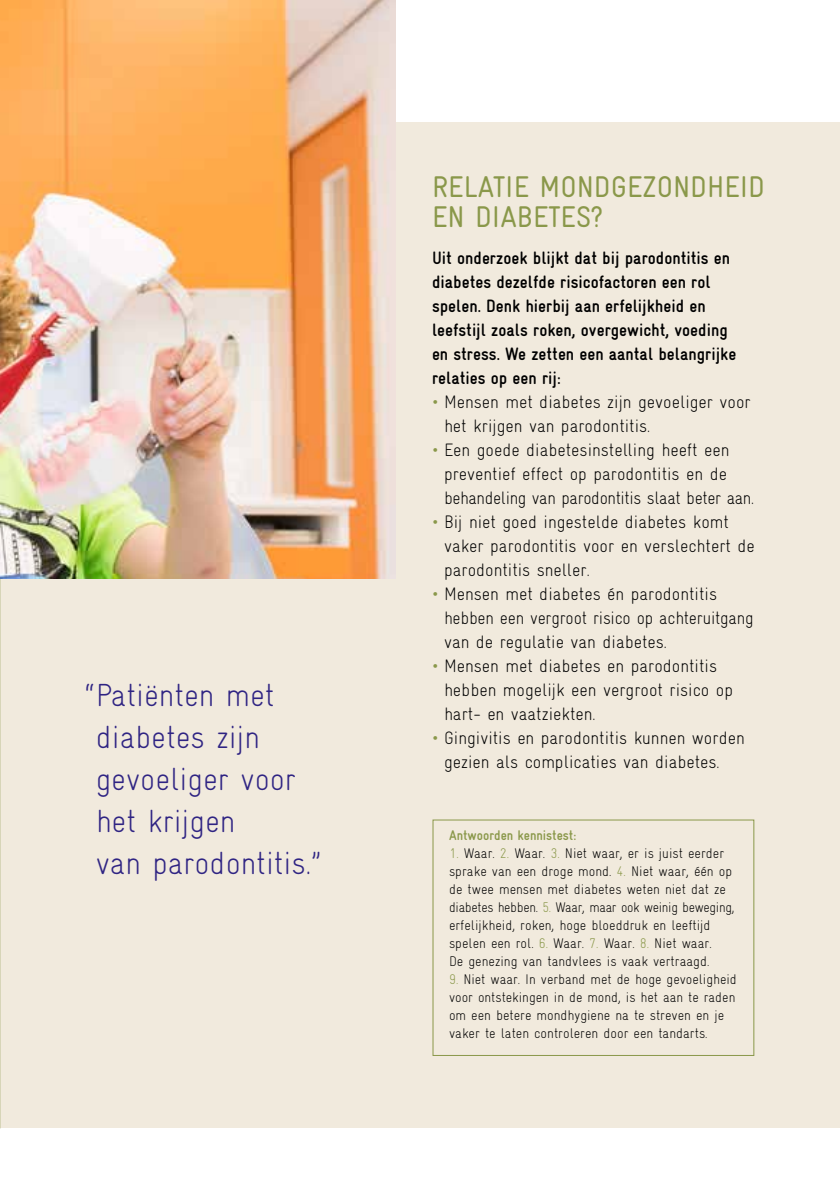
<style>
.page{position:relative;width:840px;height:1191px;background:#fff}
.page>*{position:absolute;margin:0;border:0;box-sizing:border-box;transform-origin:0 0}
.t1{font:32px/42px "Gravur Condensed Light CE";color:#2f2483}
.t2{font:30px/30px "Gravur Condensed Reg CE";color:#8a984a}
.t3{font:18px/24px "Gravur Condensed Light CE";color:#000}
.t4{font:18px/24px "Gravur Condensed Bold CE";color:#000}
.t5{font:14px/18px "Gravur Condensed Light CE";color:#000}
.t6{font:14px "Gravur Condensed Bold CE";color:#8a984a}
.s1{color:#8a984a}
</style>
<div class="page">
<div style="left:0;top:122px;width:839px;height:1006px;background:#f1eadd"></div>
<img style="left:839px;top:702px;width:1px;height:426px">
<img style="left:0;top:0;width:395px;height:578px">
<div style="left:432px;top:819px;width:322px;height:237px;border:1px solid #8a984a"></div>
<h1 class="t1" style="left:96px;top:674px;width:227px;text-indent:-11px">“Patiënten met diabetes zijn gevoeliger voor het krijgen<br>van parodontitis.”</h1>
<h2 class="t2" style="left:432px;top:172px;width:334px">RELATIE MONDGEZONDHEID<br>EN DIABETES?</h2>
<p class="t4" style="left:432px;top:246px;width:305px">Uit onderzoek blijkt dat bij parodontitis en diabetes dezelfde risicofactoren een rol spelen. Denk hierbij aan erfelijkheid en leefstijl zoals roken, overgewicht, voeding en stress. We zetten een aantal belangrijke relaties op een rij:</p>
<p class="t3" style="left:444px;top:390px;width:308px;text-indent:-12px"><span class="s1">•</span> Mensen met diabetes zijn gevoeliger voor het krijgen van parodontitis.</p>
<p class="t3" style="left:444px;top:438px;width:311px;text-indent:-12px"><span class="s1">•</span> Een goede diabetesinstelling heeft een preventief effect op parodontitis en de behandeling van parodontitis slaat beter aan.</p>
<p class="t3" style="left:444px;top:510px;width:312px;text-indent:-12px"><span class="s1">•</span> Bij niet goed ingestelde diabetes komt vaker parodontitis voor en verslechtert de parodontitis sneller.</p>
<p class="t3" style="left:444px;top:582px;width:311px;text-indent:-12px"><span class="s1">•</span> Mensen met diabetes én parodontitis hebben een vergroot risico op achteruitgang van de regulatie van diabetes.</p>
<p class="t3" style="left:444px;top:654px;width:290px;text-indent:-12px"><span class="s1">•</span> Mensen met diabetes en parodontitis hebben mogelijk een vergroot risico op hart- en vaatziekten.</p>
<p class="t3" style="left:444px;top:726px;width:302px;text-indent:-12px"><span class="s1">•</span> Gingivitis en parodontitis kunnen worden gezien als complicaties van diabetes.</p>
<p class="t6" style="left:449px;top:827px;width:129px">Antwoorden kennistest:</p>
<p class="t5" style="left:449px;top:844px;width:287px"><span class="s1">1.</span> Waar. <span class="s1">2.</span> Waar. <span class="s1">3.</span> Niet waar, er is juist eerder sprake van een droge mond. <span class="s1">4.</span> Niet waar, één op de twee mensen met diabetes weten niet dat ze diabetes hebben. <span class="s1">5.</span> Waar, maar ook weinig beweging, erfelijkheid, roken, hoge bloeddruk en leeftijd spelen een rol. <span class="s1">6.</span> Waar. <span class="s1">7.</span> Waar. <span class="s1">8.</span> Niet waar.<br>De genezing van tandvlees is vaak vertraagd.</p>
<p class="t5" style="left:449px;top:970px;width:289px"><span class="s1">9.</span> Niet waar. In verband met de hoge gevoeligheid voor ontstekingen in de mond, is het aan te raden om een betere mondhygiene na te streven en je vaker te laten controleren door een tandarts.</p>
</div>
